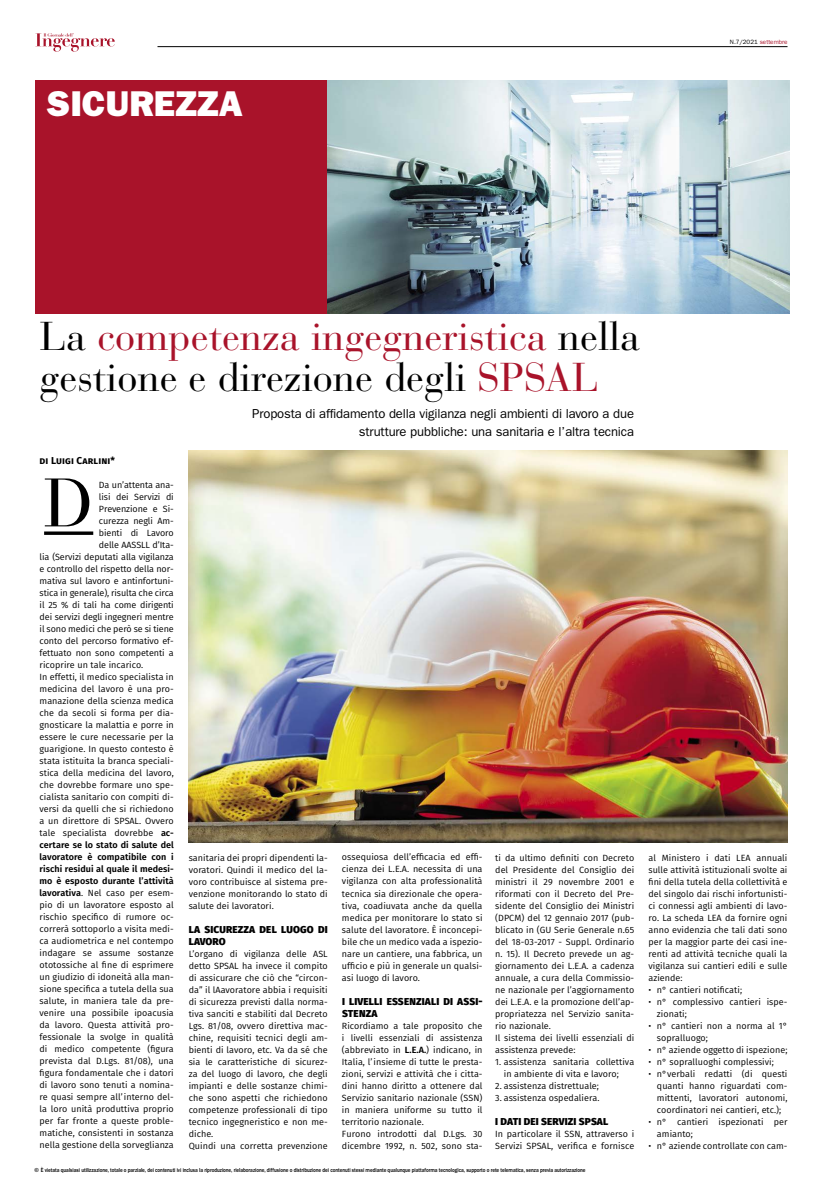
<style>
.page{position:relative;width:823px;height:1191px;background:#fff}
.page>*{position:absolute;margin:0;border:0;box-sizing:border-box;transform-origin:0 0}
.t1{font:68px "Bauer Bodoni Std";color:#000}
.t2{font:40px/41px "Bauer Bodoni Std";color:#000}
.t3{font:36px "ITC Franklin Gothic Std Hvy";color:#fff}
.t4{font:13px/18px "ITC Franklin Gothic Std";letter-spacing:-.01em;color:#000;text-align:right}
.t5{font:800 10px/12px "Fira Sans";letter-spacing:.015em;color:#000}
.t6{font:700 10px "Fira Sans";letter-spacing:.01em;color:#000}
.t7{font:9px/12px "Fira Sans";letter-spacing:.005em;color:#000}
.t8{font:600 9px "Fira Sans";letter-spacing:.005em;color:#000}
.t9{font:6.2px "ITC Franklin Gothic Std";color:#a9132a}
.t10{font:500 6px "Franklin Gothic";letter-spacing:-.01em;color:#000}
.s1{color:#000}
.s2{color:#a9132a}
.s3{font-weight:600}
</style>
<div class="page">
<hr style="left:157px;top:46px;width:630px;height:1px;background:#000">
<svg style="left:35px;top:33px;width:80px;height:19px"></svg>
<div style="left:35px;top:80px;width:292px;height:234px;background:#a9132a"></div>
<img style="left:327px;top:80px;width:462px;height:234px">
<svg style="left:44px;top:531px;width:49px;height:4px"></svg>
<img style="left:189px;top:451px;width:598px;height:391px">
<h3 class="t3" style="left:47px;top:83px;width:197px">SICUREZZA</h3>
<p class="t9" style="left:729px;top:38px;width:59px"><span class="s1">N.7/2021</span> settembre</p>
<h2 class="t2" style="left:40px;top:316px;width:602px">La <span class="s2">competenza ingegneristica</span> nella gestione e direzione degli <span class="s2">SPSAL</span></h2>
<p class="t6" style="left:40px;top:452px;width:77px">di Luigi Carlini*</p>
<p class="t7" style="left:99px;top:479px;width:76px">Da un’attenta ana-</p>
<p class="t7" style="left:99px;top:491px;width:76px">lisi dei Servizi di</p>
<p class="t7" style="left:99px;top:503px;width:76px">Prevenzione e Si-</p>
<p class="t7" style="left:99px;top:515px;width:76px">curezza negli Am-</p>
<p class="t7" style="left:99px;top:527px;width:76px">bienti di Lavoro</p>
<p class="t7" style="left:99px;top:539px;width:76px">delle AASSLL d’Ita-</p>
<p class="t7" style="left:40px;top:551px;width:136px">lia (Servizi deputati alla vigilanza</p>
<p class="t7" style="left:40px;top:563px;width:136px">e controllo del rispetto della nor-</p>
<p class="t7" style="left:40px;top:575px;width:136px">mativa sul lavoro e antinfortuni-</p>
<p class="t7" style="left:40px;top:587px;width:136px">stica in generale), risulta che circa</p>
<p class="t7" style="left:40px;top:599px;width:136px">il 25 % di tali ha come dirigenti</p>
<p class="t7" style="left:40px;top:611px;width:136px">dei servizi degli ingegneri mentre</p>
<p class="t7" style="left:40px;top:623px;width:136px">il sono medici che però se si tiene</p>
<p class="t7" style="left:40px;top:635px;width:136px">conto del percorso formativo ef-</p>
<p class="t7" style="left:40px;top:647px;width:136px">fettuato non sono competenti a</p>
<p class="t7" style="left:40px;top:659px;width:105px">ricoprire un tale incarico.</p>
<p class="t7" style="left:40px;top:671px;width:136px">In effetti, il medico specialista in</p>
<p class="t7" style="left:40px;top:683px;width:136px">medicina del lavoro è una pro-</p>
<p class="t7" style="left:40px;top:695px;width:136px">manazione della scienza medica</p>
<p class="t7" style="left:40px;top:707px;width:136px">che da secoli si forma per dia-</p>
<p class="t7" style="left:40px;top:719px;width:136px">gnosticare la malattia e porre in</p>
<p class="t7" style="left:40px;top:731px;width:136px">essere le cure necessarie per la</p>
<p class="t7" style="left:40px;top:743px;width:136px">guarigione. In questo contesto è</p>
<p class="t7" style="left:40px;top:755px;width:136px">stata istituita la branca speciali-</p>
<p class="t7" style="left:40px;top:767px;width:136px">stica della medicina del lavoro,</p>
<p class="t7" style="left:40px;top:779px;width:136px">che dovrebbe formare uno spe-</p>
<p class="t7" style="left:40px;top:791px;width:136px">cialista sanitario con compiti di-</p>
<p class="t7" style="left:40px;top:803px;width:136px">versi da quelli che si richiedono</p>
<p class="t7" style="left:40px;top:815px;width:136px">a un direttore di SPSAL. Ovvero</p>
<p class="t7" style="left:40px;top:827px;width:136px">tale specialista dovrebbe <span class="s3">ac-</span></p>
<p class="t8" style="left:40px;top:838px;width:136px">certare se lo stato di salute del</p>
<p class="t8" style="left:40px;top:850px;width:136px">lavoratore è compatibile con i</p>
<p class="t8" style="left:40px;top:862px;width:136px">rischi residui al quale il medesi-</p>
<p class="t8" style="left:40px;top:874px;width:136px">mo è esposto durante l’attività</p>
<p class="t7" style="left:40px;top:887px;width:136px"><span class="s3">lavorativa</span>. Nel caso per esem-</p>
<p class="t7" style="left:40px;top:899px;width:136px">pio di un lavoratore esposto al</p>
<p class="t7" style="left:40px;top:911px;width:136px">rischio specifico di rumore oc-</p>
<p class="t7" style="left:40px;top:923px;width:136px">correrà sottoporlo a visita medi-</p>
<p class="t7" style="left:40px;top:935px;width:136px">ca audiometrica e nel contempo</p>
<p class="t7" style="left:40px;top:947px;width:136px">indagare se assume sostanze</p>
<p class="t7" style="left:40px;top:959px;width:136px">ototossiche al fine di esprimere</p>
<p class="t7" style="left:40px;top:971px;width:136px">un giudizio di idoneità alla man-</p>
<p class="t7" style="left:40px;top:983px;width:136px">sione specifica a tutela della sua</p>
<p class="t7" style="left:40px;top:995px;width:136px">salute, in maniera tale da pre-</p>
<p class="t7" style="left:40px;top:1007px;width:136px">venire una possibile ipoacusia</p>
<p class="t7" style="left:40px;top:1019px;width:136px">da lavoro. Questa attività pro-</p>
<p class="t7" style="left:40px;top:1031px;width:136px">fessionale la svolge in qualità</p>
<p class="t7" style="left:40px;top:1043px;width:136px">di medico competente (figura</p>
<p class="t7" style="left:40px;top:1055px;width:136px">prevista dal D.Lgs. 81/08), una</p>
<p class="t7" style="left:40px;top:1067px;width:136px">figura fondamentale che i datori</p>
<p class="t7" style="left:40px;top:1079px;width:136px">di lavoro sono tenuti a nomina-</p>
<p class="t7" style="left:40px;top:1091px;width:136px">re quasi sempre all’interno del-</p>
<p class="t7" style="left:40px;top:1103px;width:136px">la loro unità produttiva proprio</p>
<p class="t7" style="left:40px;top:1115px;width:136px">per far fronte a queste proble-</p>
<p class="t7" style="left:40px;top:1127px;width:136px">matiche, consistenti in sostanza</p>
<p class="t7" style="left:40px;top:1139px;width:136px">nella gestione della sorveglianza</p>
<h1 class="t1" style="left:44px;top:462px;width:51px">D</h1>
<h3 class="t4" style="left:252px;top:404px;width:383px">Proposta di affidamento della vigilanza negli ambienti di lavoro a due strutture pubbliche: una sanitaria e l’altra tecnica</h3>
<p class="t7" style="left:189px;top:851px;width:140px;text-align:justify">sanitaria dei propri dipendenti la&shy;voratori. Quindi il medico del la&shy;voro contribuisce al sistema pre&shy;venzione monitorando lo stato di salute dei lavoratori.</p>
<p class="t5" style="left:189px;top:922px;width:140px">LA SICUREZZA DEL LUOGO DI<br>LAVORO</p>
<p class="t7" style="left:189px;top:947px;width:140px">L’organo di vigilanza delle ASL detto SPSAL ha invece il compito di assicurare che ciò che “circon&shy;da” il lAavoratore abbia i requisiti di sicurezza previsti dalla norma&shy;tiva sanciti e stabiliti dal Decreto<br>Lgs. 81/08, ovvero direttiva mac&shy;chine, requisiti tecnici degli am&shy;bienti di lavoro, etc. Va da sé che sia le caratteristiche di sicurez&shy;za del luogo di lavoro, che degli impianti e delle sostanze chimi&shy;che sono aspetti che richiedono competenze professionali di tipo tecnico ingegneristico e non me&shy;diche.<br>Quindi una corretta prevenzione</p>
<p class="t7" style="left:342px;top:851px;width:142px;text-align:justify">ossequiosa dell’efficacia ed effi&shy;cienza dei L.E.A. necessita di una vigilanza con alta professionalità tecnica sia direzionale che opera&shy;tiva, coadiuvata anche da quella medica per monitorare lo stato si salute del lavoratore. È inconcepi&shy;bile che un medico vada a ispezio&shy;nare un cantiere, una fabbrica, un ufficio e più in generale un qualsi&shy;asi luogo di lavoro.</p>
<p class="t5" style="left:342px;top:994px;width:142px">I LIVELLI ESSENZIALI DI ASSI-<br>STENZA</p>
<p class="t7" style="left:342px;top:1019px;width:142px">Ricordiamo a tale proposito che i livelli essenziali di assistenza (abbreviato in <span class="s3">L.E.A.</span>) indicano, in Italia, l’insieme di tutte le presta&shy;zioni, servizi e attività che i citta&shy;dini hanno diritto a ottenere dal Servizio sanitario nazionale (SSN) in maniera uniforme su tutto il territorio nazionale.<br>Furono introdotti dal D.Lgs. 30 dicembre 1992, n. 502, sono sta-</p>
<p class="t7" style="left:495px;top:851px;width:140px">ti da ultimo definiti con Decreto del Presidente del Consiglio dei ministri il 29 novembre 2001 e riformati con il Decreto del Pre&shy;sidente del Consiglio dei Ministri (DPCM) del 12 gennaio 2017 (pub&shy;blicato in (GU Serie Generale n.65 del 18-03-2017 - Suppl. Ordinario n. 15). Il Decreto prevede un ag&shy;giornamento dei L.E.A. a cadenza annuale, a cura della Commissio&shy;ne nazionale per l’aggiornamento dei L.E.A. e la promozione dell’ap&shy;propriatezza nel Servizio sanita&shy;rio nazionale.<br>Il sistema dei livelli essenziali di assistenza prevede:</p>
<p class="t7" style="left:503px;top:1055px;width:132px;text-indent:-9px">1. assistenza sanitaria collettiva in ambiente di vita e lavoro;</p>
<p class="t7" style="left:495px;top:1079px;width:105px">2. assistenza distrettuale;</p>
<p class="t7" style="left:495px;top:1091px;width:106px">3. assistenza ospedaliera.</p>
<p class="t5" style="left:495px;top:1114px;width:114px">I DATI DEI SERVIZI SPSAL</p>
<p class="t7" style="left:495px;top:1127px;width:140px">In particolare il SSN, attraverso i<br>Servizi SPSAL, verifica e fornisce</p>
<p class="t10" style="left:35px;top:1166px;width:552px">© È vietata qualsiasi utilizzazione, totale o parziale, dei contenuti ivi inclusa la riproduzione, rielaborazione, diffusione o distribuzione dei contenuti stessi mediante qualunque piattaforma tecnologica, supporto o rete telematica, senza previa autorizzazione</p>
<p class="t7" style="left:648px;top:851px;width:140px;text-align:justify">al Ministero i dati LEA annuali sulle attività istituzionali svolte ai fini della tutela della collettività e del singolo dai rischi infortunisti&shy;ci connessi agli ambienti di lavo&shy;ro. La scheda LEA da fornire ogni anno evidenzia che tali dati sono per la maggior parte dei casi ine&shy;renti ad attività tecniche quali la vigilanza sui cantieri edili e sulle aziende:</p>
<p class="t7" style="left:648px;top:983px;width:95px">• n° cantieri notificati;</p>
<p class="t7" style="left:656px;top:995px;width:132px;text-indent:-9px">• n° complessivo cantieri ispe&shy;zionati;</p>
<p class="t7" style="left:656px;top:1019px;width:132px;text-indent:-9px">• n° cantieri non a norma al 1° sopralluogo;</p>
<p class="t7" style="left:648px;top:1043px;width:140px">• n° aziende oggetto di ispezione;</p>
<p class="t7" style="left:648px;top:1055px;width:127px">• n° sopralluoghi complessivi;</p>
<p class="t7" style="left:656px;top:1067px;width:132px;text-align:justify;text-indent:-9px">• n°verbali redatti (di questi quanti hanno riguardati com&shy;mittenti, lavoratori autonomi, coordinatori nei cantieri, etc.);</p>
<p class="t7" style="left:656px;top:1115px;width:132px;text-indent:-9px">• n° cantieri ispezionati per amianto;</p>
<p class="t7" style="left:648px;top:1139px;width:140px">• n° aziende controllate con cam-</p>
</div>
